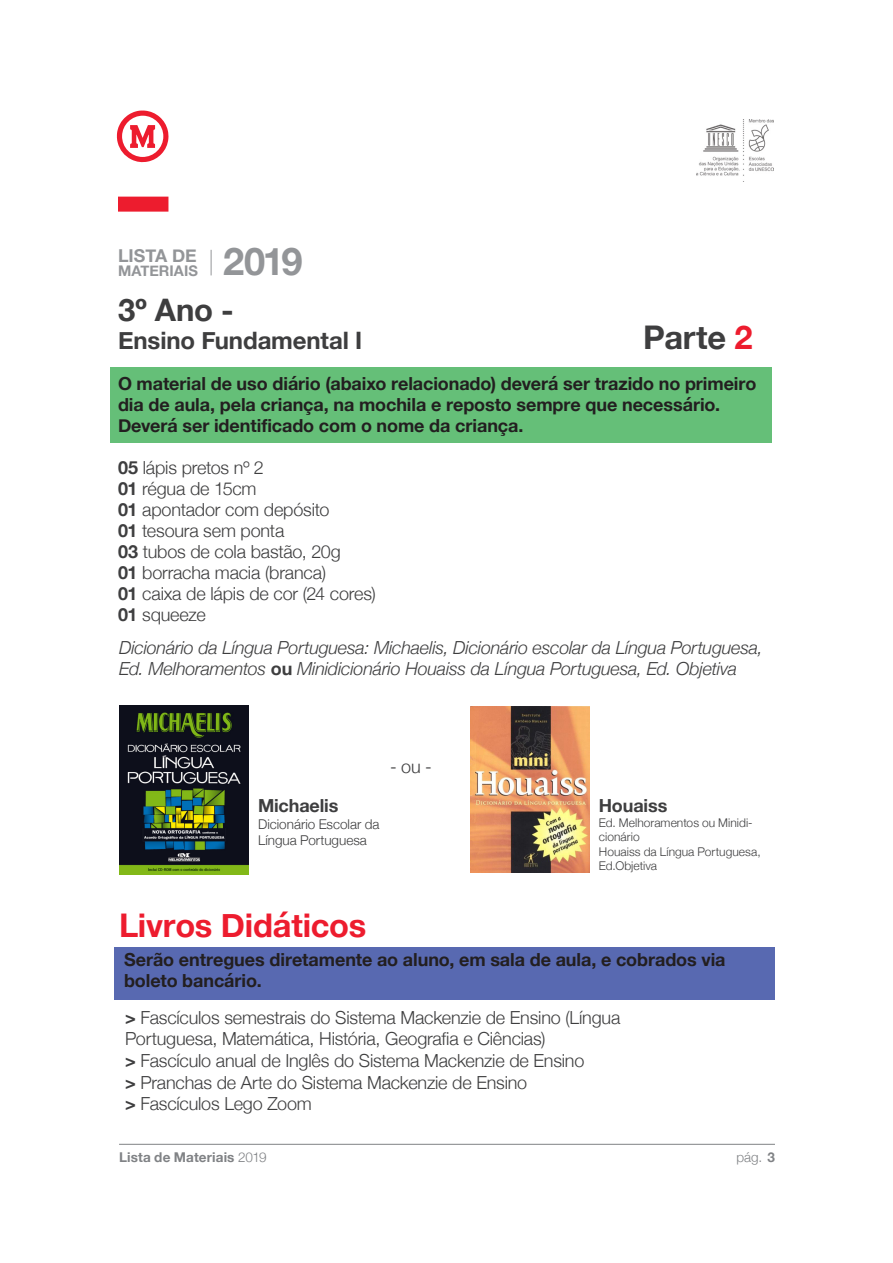
<style>
.page{position:relative;width:893px;height:1263px;background:#fff}
.page>*{position:absolute;margin:0;border:0;box-sizing:border-box;transform-origin:0 0}
.t1{font:700 38.1px "Helvetica Neue";color:#939598}
.t2{font:700 32.55px "Helvetica Neue";letter-spacing:-.005em;color:#ed1c2e}
.t3{font:700 32.55px "Helvetica Neue";letter-spacing:-.01em;color:#3e3e3f}
.t4{font:700 31.05px "Helvetica Neue";color:#3e3e3f}
.t5{font:700 24px "Helvetica Neue";letter-spacing:-.005em;color:#3e3e3f}
.t6{font:300 18px/21.6px "Helvetica Neue";letter-spacing:-.01em;color:#3e3e3f}
.t7{font:700 18px/21px "Helvetica Neue";letter-spacing:-.005em;color:#231f20}
.t8{font:italic 300 18px/21px "Helvetica Neue";letter-spacing:-.01em;color:#3e3e3f}
.t9{font:700 18px "Helvetica Neue";letter-spacing:-.01em;color:#3e3e3f}
.t10{font:700 17.7px "Helvetica Neue";color:#939598}
.t11{font:700 14.7px "Helvetica Neue";letter-spacing:.005em;color:#939598}
.t12{font:300 13.5px "Helvetica Neue";color:#3e3e3f}
.t13{font:700 13.5px "Helvetica Neue";letter-spacing:.01em;color:#808285}
.t14{font:300 13.5px "Helvetica Neue";color:#808285}
.t15{font:300 12px/14.4px "Helvetica Neue";letter-spacing:.005em;color:#3e3e3f}
.s1{color:#ed1c2e}
.s2{font-weight:700}
.s3{font-weight:700;font-style:normal}
.s4{font-weight:300}
</style>
<div class="page">
<img style="left:696px;top:119px;width:78px;height:63px">
<hr style="left:119px;top:1144px;width:656px;height:1px;background:#808285">
<div style="left:115px;top:947px;width:660px;height:52px;background:#5869b1"></div>
<div style="left:110px;top:367px;width:662px;height:76px;background:#65bf78"></div>
<svg style="left:117px;top:111px;width:52px;height:52px"></svg>
<div style="left:118px;top:197px;width:50px;height:15px;background:#ed1c2e"></div>
<svg style="left:211px;top:250px;width:1px;height:25px"></svg>
<img style="left:119px;top:706px;width:130px;height:168px">
<img style="left:471px;top:706px;width:119px;height:167px">
<p class="t10" style="left:118px;top:242px;width:80px">LISTA DE</p>
<p class="t1" style="left:223px;top:232px;width:81px">2019</p>
<p class="t11" style="left:118px;top:259px;width:82px">MATERIAIS</p>
<p class="t4" style="left:118px;top:285px;width:117px">º3 Ano -</p>
<p class="t3" style="left:643px;top:312px;width:111px">Parte <span class="s1">2</span></p>
<p class="t5" style="left:118px;top:321px;width:246px">Ensino Fundamental I</p>
<p class="t7" style="left:118px;top:373px;width:640px">O material de uso diário (abaixo relacionado) deverá ser trazido no primeiro dia de aula, pela criança, na mochila e reposto sempre que necessário.<br>Deverá ser identificado com o nome da criança.</p>
<p class="t6" style="left:118px;top:455px;width:147px"><span class="s2">05</span> lápis pretos nº 2</p>
<p class="t6" style="left:118px;top:476px;width:140px"><span class="s2">01</span> régua de 15cm</p>
<p class="t6" style="left:118px;top:497px;width:213px"><span class="s2">01</span> apontador com depósito</p>
<p class="t6" style="left:118px;top:518px;width:168px"><span class="s2">01</span> tesoura sem ponta</p>
<p class="t6" style="left:118px;top:539px;width:224px"><span class="s2">03</span> tubos de cola bastão, 20g</p>
<p class="t6" style="left:118px;top:560px;width:209px"><span class="s2">01</span> borracha macia (branca(</p>
<p class="t6" style="left:118px;top:581px;width:259px"><span class="s2">01</span> caixa de lápis de cor (24 cores(</p>
<p class="t6" style="left:118px;top:602px;width:89px"><span class="s2">01</span> squeeze</p>
<p class="t8" style="left:119px;top:636px;width:645px">Dicionário da Língua Portuguesa: Michaelis, Dicionário escolar da Língua Portuguesa,<br>Ed. Melhoramentos <span class="s3">ou</span> Minidicionário Houaiss da Língua Portuguesa, Ed. Objetiva</p>
<p class="t9" style="left:258px;top:792px;width:82px">Michaelis</p>
<p class="t12" style="left:258px;top:813px;width:123px">Dicionário Escolar da</p>
<p class="t12" style="left:258px;top:829px;width:110px">Língua Portuguesa</p>
<p class="t6" style="left:390px;top:754px;width:43px">-ou-</p>
<p class="t2" style="left:119px;top:900px;width:249px">Livros Didáticos</p>
<p class="t9" style="left:599px;top:792px;width:70px">Houaiss</p>
<p class="t15" style="left:599px;top:829px;width:42px">cionário</p>
<p class="t15" style="left:599px;top:814px;width:155px">Ed. Melhoramentos ou Minidi-</p>
<p class="t15" style="left:599px;top:843px;width:163px">Houaiss da Língua Portuguesa,<br>Ed.Objetiva</p>
<p class="t7" style="left:124px;top:949px;width:603px;line-height:21.6px">Serão entregues diretamente ao aluno, em sala de aula e, cobrados via boleto bancário.</p>
<p class="t6" style="left:125px;top:1005px;width:497px"><span class="s2">&gt;</span> Fascículos semestrais do Sistema Mackenzie de Ensino (Língua<br>Portuguesa, Matemática, História, Geografia e Ciências(</p>
<p class="t6" style="left:125px;top:1048px;width:461px"><span class="s2">&gt;</span> Fascículo anual de Inglês do Sistema Mackenzie de Ensino</p>
<p class="t6" style="left:125px;top:1070px;width:404px"><span class="s2">&gt;</span> Pranchas de Arte do Sistema Mackenzie de Ensino</p>
<p class="t6" style="left:125px;top:1092px;width:188px"><span class="s2">&gt;</span> Fascículos Lego Zoom</p>
<p class="t13" style="left:119px;top:1147px;width:149px">Lista de Materiais <span class="s4">2019</span></p>
<p class="t14" style="left:736px;top:1146px;width:40px">pág <span class="s2">3</span>.</p>
</div>
